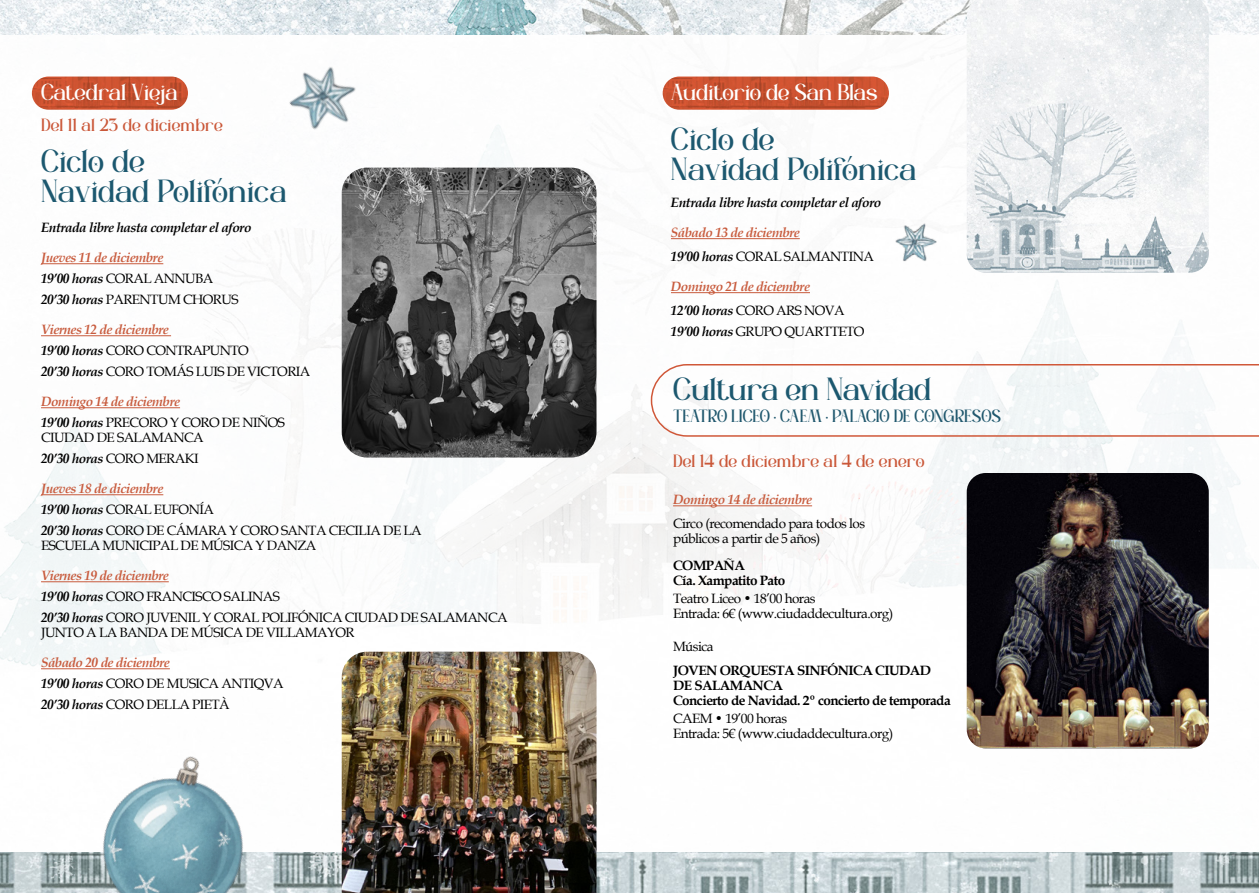
<style>
.page{position:relative;width:1259px;height:893px;background:#fff}
.page>*{position:absolute;margin:0;border:0;box-sizing:border-box;transform-origin:0 0}
.t1{font:27px/30px "Rioland";color:#1c586f}
.t2{font:19.5px "Rioland";letter-spacing:-.01em;color:#fff}
.t3{font:15px "Rioland";letter-spacing:.01em;color:#ca5738}
.t4{font:15px "Rioland";letter-spacing:-.01em;color:#20586e}
.t5{font:13.5px/21px "Book Antiqua";letter-spacing:-.04em;color:#000}
.t6{font:italic 700 13.5px/24px "Book Antiqua";letter-spacing:-.04em;color:#c85b3d}
.t7{font:700 13.5px/15px "Book Antiqua";letter-spacing:-.04em;color:#000}
.t8{font:italic 700 13.5px "Book Antiqua";letter-spacing:-.04em;color:#000}
.s1{font-weight:700;font-style:italic;color:#c85b3d}
.s2{font-weight:700;font-style:italic}
.s3{color:#000}
.s4{font-weight:400;font-style:normal;color:#000}
</style>
<div class="page">
<img style="left:0;top:35px;width:1259px;height:818px">
<img style="left:0;top:853px;width:1259px;height:40px">
<img style="left:0;top:0;width:1259px;height:35px">
<img style="left:32px;top:77px;width:156px;height:33px;border-radius:17px">
<img style="left:662px;top:77px;width:227px;height:33px;border-radius:17px">
<hr style="left:41px;top:263px;width:122px;height:1px;background:#c85b3d">
<hr style="left:41px;top:335px;width:130px;height:1px;background:#c85b3d">
<hr style="left:41px;top:407px;width:139px;height:1px;background:#c85b3d">
<hr style="left:41px;top:494px;width:122px;height:1px;background:#c85b3d">
<hr style="left:41px;top:581px;width:128px;height:1px;background:#c85b3d">
<hr style="left:41px;top:668px;width:129px;height:1px;background:#c85b3d">
<hr style="left:673px;top:505px;width:139px;height:1px;background:#c85b3d">
<hr style="left:671px;top:238px;width:129px;height:1px;background:#c85b3d">
<hr style="left:671px;top:292px;width:139px;height:1px;background:#c85b3d">
<svg style="left:651px;top:364px;width:608px;height:73px"></svg>
<img style="left:342px;top:168px;width:254px;height:290px">
<img style="left:342px;top:652px;width:254px;height:241px">
<img style="left:97px;top:748px;width:157px;height:145px">
<img style="left:966px;top:0;width:242px;height:273px">
<img style="left:966px;top:473px;width:242px;height:275px">
<img style="left:880px;top:221px;width:76px;height:47px">
<img style="left:254px;top:35px;width:138px;height:140px">
<h2 class="t2" style="left:41px;top:82px;width:138px">Catedral Vieja</h2>
<p class="t3" style="left:41px;top:118px;width:183px">Del 11 al 23 de diciembre</p>
<h1 class="t1" style="left:41px;top:148px;width:247px">Ciclo de<br>Navidad Polifónica</h1>
<p class="t8" style="left:41px;top:218px;width:212px">Entrada libre hasta completar el aforo</p>
<p class="t5" style="left:41px;top:247px;width:199px"><span class="s1">Jueves 11 de diciembre<br></span><span class="s2">19’00 horas</span> CORAL ANNUBA<br><span class="s2">20’30 horas</span> PARENTUM CHORUS</p>
<p class="t5" style="left:41px;top:319px;width:271px"><span class="s1">Viernes 12 de diciembre<br></span><span class="s2">19’00 horas</span> CORO CONTRAPUNTO<br><span class="s2">20’30 horas</span> CORO TOMÁS LUIS DE VICTORIA</p>
<p class="t6" style="left:41px;top:391px;width:245px;line-height:21px">Domingo 14 de diciembre<br><span class="s3">19’00 horas</span> <span class="s4">PRECORO Y CORO DE NIÑOS</span></p>
<p class="t5" style="left:41px;top:427px;width:164px">CIUDAD DE SALAMANCA<br><span class="s2">20’30 horas</span> CORO MERAKI</p>
<p class="t5" style="left:41px;top:478px;width:382px"><span class="s1">Jueves 18 de diciembre<br></span><span class="s2">19’00 horas</span> CORAL EUFONÍA<br><span class="s2">20’30 horas</span> CORO DE CÁMARA Y CORO SANTA CECILIA DE LA</p>
<p class="t5" style="left:41px;top:535px;width:277px">ESCUELA MUNICIPAL DE MÚSICA Y DANZA</p>
<p class="t5" style="left:41px;top:565px;width:468px"><span class="s1">Viernes 19 de diciembre<br></span><span class="s2">19’00 horas</span> CORO FRANCISCO SALINAS<br><span class="s2">20’30 horas</span> CORO JUVENIL Y CORAL POLIFÓNICA CIUDAD DE SALAMANCA</p>
<p class="t5" style="left:41px;top:622px;width:315px">JUNTO A LA BANDA DE MÚSICA DE VILLAMAYOR</p>
<p class="t5" style="left:41px;top:652px;width:244px"><span class="s1">Sábado 20 de diciembre<br></span><span class="s2">19’00 horas</span> CORO DE MUSICA ANTIQVA<br><span class="s2">20’30 horas</span> CORO DELLA PIETÀ</p>
<h2 class="t2" style="left:671px;top:82px;width:208px">Auditorio de San Blas</h2>
<h1 class="t1" style="left:671px;top:126px;width:247px">Ciclo de<br>Navidad Polifónica</h1>
<p class="t8" style="left:671px;top:193px;width:212px">Entrada libre hasta completar el aforo</p>
<p class="t6" style="left:671px;top:220px;width:204px">Sábado 13 de diciembre<br><span class="s3">19’00 horas</span> <span class="s4">CORAL SALMANTINA</span></p>
<p class="t6" style="left:671px;top:274px;width:175px">Domingo 21 de diciembre<br><span class="s3">12’00 horas</span> <span class="s4">CORO ARS NOVA</span></p>
<p class="t5" style="left:671px;top:320px;width:195px"><span class="s2">19’00 horas</span> GRUPO QUARTTETO</p>
<h1 class="t1" style="left:673px;top:375px;width:260px">Cultura en Navidad</h1>
<p class="t4" style="left:673px;top:408px;width:329px">TEATRO LICEO • CAEM • PALACIO DE CONGRESOS</p>
<p class="t3" style="left:673px;top:453px;width:253px">Del 14 de diciembre al 4 de enero</p>
<p class="t6" style="left:673px;top:487px;width:140px">Domingo 14 de diciembre</p>
<p class="t5" style="left:673px;top:516px;width:194px;line-height:15px">Circo (recomendado para todos los públicos a partir de 5 años)</p>
<p class="t7" style="left:673px;top:558px;width:114px">COMPAÑA<br>Cía. Xampatito Pato</p>
<p class="t5" style="left:673px;top:591px;width:222px;line-height:15px">Teatro Liceo • 18’00 horas<br>Entrada: 6€ (www.ciudaddecultura.org)</p>
<p class="t5" style="left:673px;top:636px;width:42px">Música</p>
<p class="t7" style="left:673px;top:663px;width:279px">JOVEN ORQUESTA SINFÓNICA CIUDAD<br>DE SALAMANCA<br>Concierto de Navidad. 2º concierto de temporada</p>
<p class="t5" style="left:673px;top:711px;width:222px;line-height:15px">CAEM • 19’00 horas<br>Entrada: 5€ (www.ciudaddecultura.org)</p>
</div>
